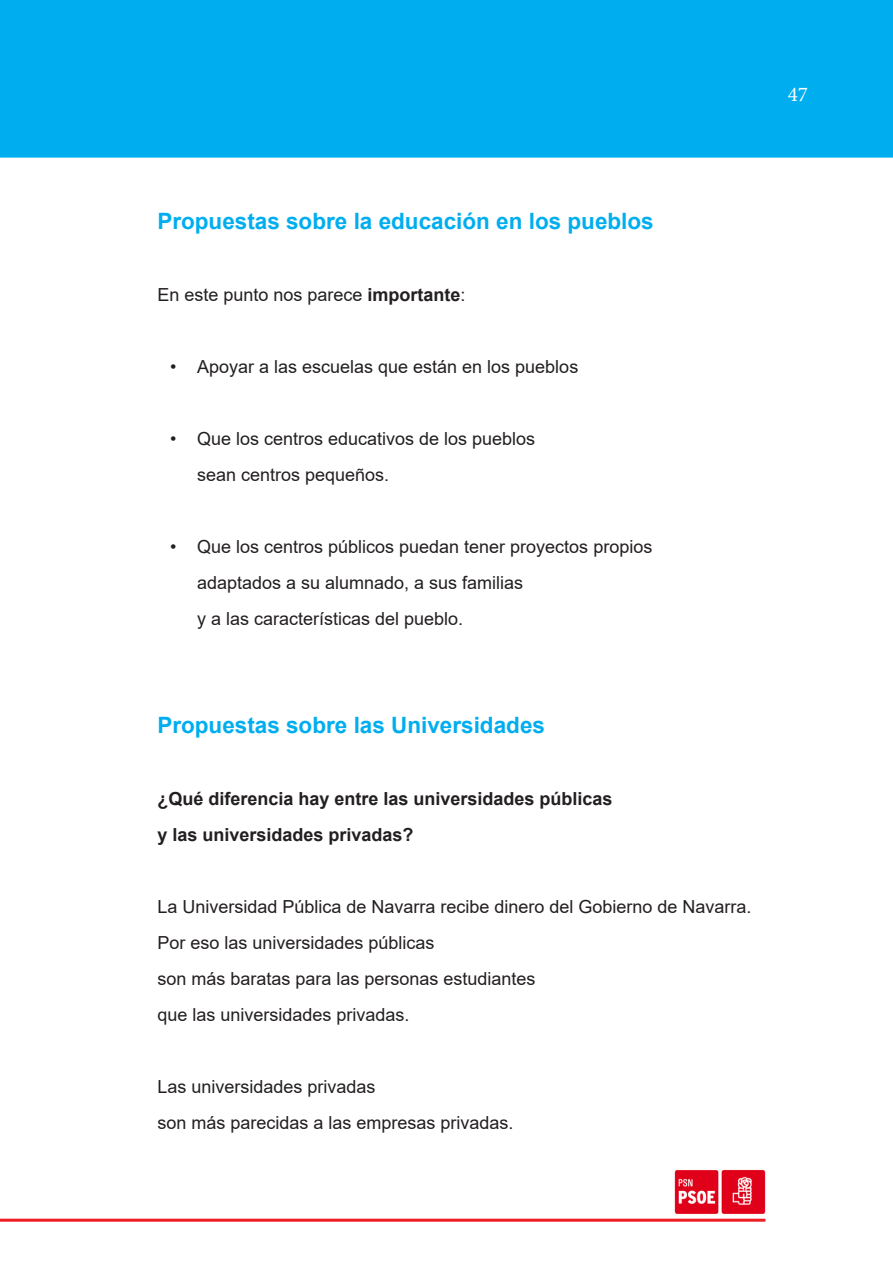
<style>
.page{position:relative;width:893px;height:1263px;background:#fff}
.page>*{position:absolute;margin:0;border:0;box-sizing:border-box;transform-origin:0 0}
.propuestas{font:700 22.5px "Arial";color:#00aeef}
.t1{font:21px "Minion Pro";color:#fff}
._16_35{font:18px "Arial";color:#231f20}
.t2{font:700 18px "Arial";color:#231f20}
.s1{font-weight:700}
</style>
<div class="page">
<img style="left:675px;top:1169px;width:90px;height:45px">
<hr style="left:0;top:1219px;width:765px;height:3px;background:#ee1d23">
<div style="left:5px;top:5px;width:883px;height:147px;background:#00aeef"></div>
<div style="left:0;top:0;width:893px;height:158px;border:10px solid #00aeef"></div>
<p class="t1" style="left:788px;top:80px;width:22px">47</p>
<p class="propuestas" style="left:157px;top:205px;width:498px">Propuestas sobre la educación en los pueblos</p>
<p class="_16_35" style="left:157px;top:282px;width:310px">En este punto nos parece <span class="s1">importante</span>:</p>
<p class="_16_35" style="left:170px;top:354px;width:410px">• Apoyar a las escuelas que están en los pueblos</p>
<p class="_16_35" style="left:170px;top:426px;width:367px">• Que los centros educativos de los pueblos</p>
<p class="_16_35" style="left:197px;top:462px;width:194px">sean centros pequeños.</p>
<p class="_16_35" style="left:170px;top:534px;width:484px">• Que los centros públicos puedan tener proyectos propios</p>
<p class="_16_35" style="left:197px;top:570px;width:328px">adaptados a su alumnado, a sus familias</p>
<p class="_16_35" style="left:197px;top:606px;width:268px">y a las características del pueblo.</p>
<p class="propuestas" style="left:157px;top:709px;width:389px">Propuestas sobre las Universidades</p>
<p class="t2" style="left:157px;top:786px;width:457px">¿Qué diferencia hay entre las universidades públicas</p>
<p class="t2" style="left:157px;top:822px;width:258px">y las universidades privadas?</p>
<p class="_16_35" style="left:157px;top:894px;width:596px">La Universidad Pública de Navarra recibe dinero del Gobierno de Navarra.</p>
<p class="_16_35" style="left:157px;top:930px;width:279px">Por eso las universidades públicas</p>
<p class="_16_35" style="left:157px;top:966px;width:380px">son más baratas para las personas estudiantes</p>
<p class="_16_35" style="left:157px;top:1002px;width:254px">que las universidades privadas.</p>
<p class="_16_35" style="left:157px;top:1074px;width:220px">Las universidades privadas</p>
<p class="_16_35" style="left:157px;top:1110px;width:358px">son más parecidas a las empresas privadas.</p>
</div>
